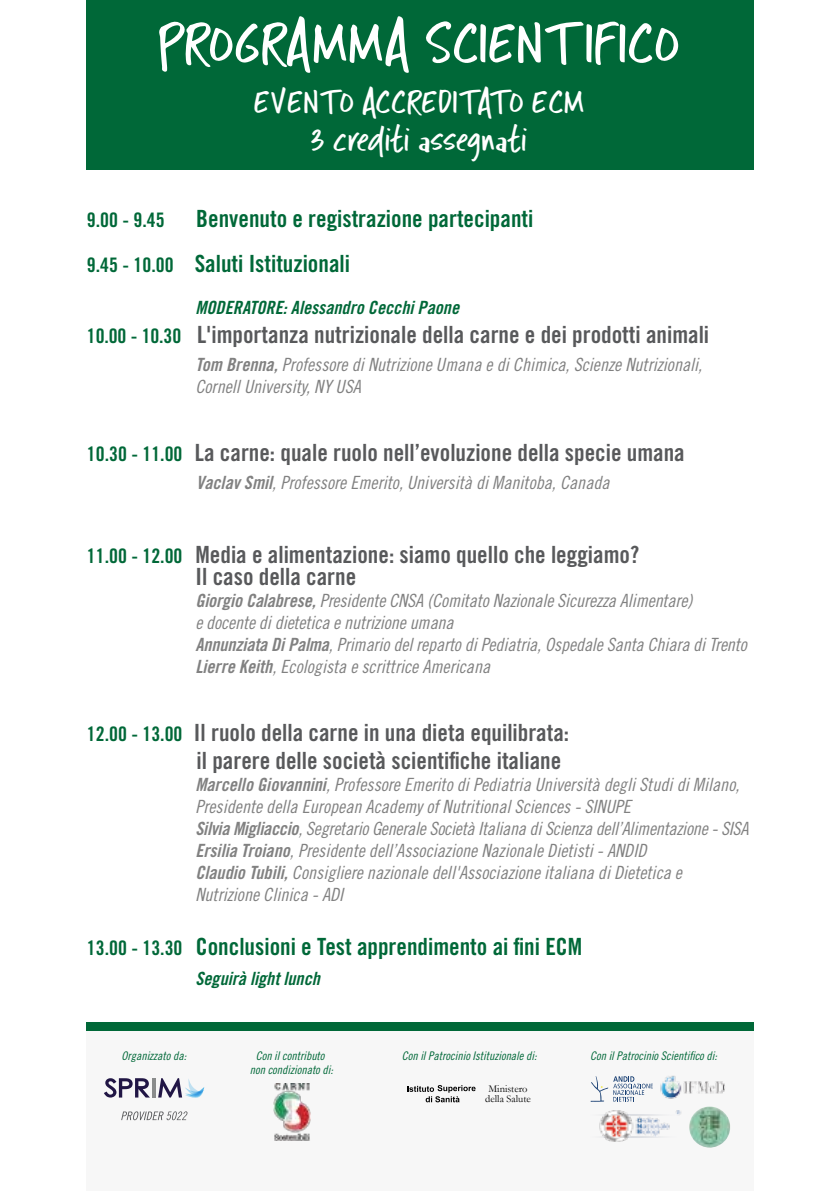
<style>
.page{position:relative;width:840px;height:1191px;background:#fff}
.page>*{position:absolute;margin:0;border:0;box-sizing:border-box;transform-origin:0 0}
.t1{font:56px "Intruding Cat";letter-spacing:-.01em;color:#fff}
.t2{font:32px/38.4px "Intruding Cat";letter-spacing:-.02em;color:#fff;text-align:center}
.t3{font:23.6px/21.8px "Trade Gothic LT Std Bd Cn 20";color:#58595b}
.t4{font:23.6px/45.6px "Trade Gothic LT Std Bd Cn 20";color:#006838}
.t5{font:20px "Trade Gothic LT Std Bd Cn 20";color:#006838}
.t6{font:18.2px/22px "Trade Gothic LT Std Cn 18 Obl";color:#818181}
.t7{font:18.2px "Trade Gothic LT Std Bd Cn 20 Obl";color:#006838}
.t8{font:12px "Trade Gothic LT Std Cn 18 Obl";color:#006838}
.t9{font:10.4px/10.4px "Garamond";color:#010101;text-align:center}
.s1{font-family:"Cavorting"}
.s2{font-size:20px}
.s3{font-size:20px;color:#006838}
.s4{font-family:"Trade Gothic LT Std Bd Cn 20 Obl"}
</style>
<div class="page">
<div style="left:86px;top:0;width:667px;height:170px;background:#006838"></div>
<div style="left:87px;top:1030px;width:666px;height:161px;background:#f7f7f7"></div>
<div style="left:86px;top:1021px;width:667px;height:9px;background:#006838"></div>
<img style="left:273px;top:1083px;width:37px;height:57px">
<svg style="left:591px;top:1076px;width:61px;height:25px"></svg>
<svg style="left:407px;top:1085px;width:68px;height:17px"></svg>
<img style="left:688px;top:1106px;width:41px;height:41px;border-radius:21px">
<img style="left:599px;top:1110px;width:83px;height:31px">
<img style="left:660px;top:1075px;width:65px;height:24px">
<svg style="left:104px;top:1078px;width:46px;height:19px"></svg>
<hr style="left:152px;top:1078px;width:4px;height:19px;background:#8a8c8c">
<svg style="left:158px;top:1078px;width:46px;height:19px"></svg>
<svg style="left:121px;top:1111px;width:67px;height:9px"></svg>
<h1 class="t1" style="left:159px;top:10px;width:524px">PROGRAMMA SCIENTIFICO</h1>
<h2 class="t2" style="left:254px;top:84px;width:332px">EVENTO ACCREDITATO ECM<br>3 crediti <span class="s1">a</span>ssegn<span class="s1">a</span>ti</h2>
<p class="t4" style="left:87px;top:195px;width:448px;text-indent:109px">Benvenuto e registrazione partecipanti<br><span class="s2">9.45 - 10.00</span> Saluti Istituzionali</p>
<p class="t7" style="left:195px;top:297px;width:265px">MODERATORE: Alessandro Cecchi Paone</p>
<p class="t3" style="left:87px;top:323px;width:623px"><span class="s3">10.00 - 10.30</span> L'importanza nutrizionale della carne e dei prodotti animali</p>
<p class="t6" style="left:195px;top:354px;width:508px"><span class="s4">Tom Brenna,</span> Professore di Nutrizione Umana e di Chimica, Scienze Nutrizionali,<br>Cornell University, NY USA</p>
<p class="t5" style="left:87px;top:207px;width:79px">9.00 - 9.45</p>
<p class="t3" style="left:87px;top:441px;width:599px"><span class="s3">10.30 - 11.00</span> La carne: quale ruolo nell’evoluzione della specie umana</p>
<p class="t6" style="left:196px;top:472px;width:414px"><span class="s4">Vaclav Smil</span>, Professore Emerito, Università di Manitoba, Canada</p>
<p class="t3" style="left:195px;top:544px;width:445px;text-indent:-109px"><span class="s3">11.00 - 12.00</span> Media e alimentazione: siamo quello che leggiamo?<br>Il caso della carne</p>
<p class="t6" style="left:195px;top:590px;width:552px"><span class="s4">Giorgio Calabrese,</span> Presidente CNSA (Comitato Nazionale Sicurezza Alimentare)<br>e docente di dietetica e nutrizione umana<br><span class="s4">Annunziata Di Palma</span>, Primario del reparto di Pediatria, Ospedale Santa Chiara di Trento <span class="s4">Lierre Keith</span>, Ecologista e scrittrice Americana</p>
<p class="t3" style="left:196px;top:718px;width:374px;line-height:28.4px;text-indent:-110px"><span class="s3">12.00 - 13.00</span> Il ruolo della carne in una dieta equilibrata: il parere delle società scientifiche italiane</p>
<p class="t6" style="left:195px;top:774px;width:554px"><span class="s4">Marcello Giovannini</span>, Professore Emerito di Pediatria Università degli Studi di Milano, Presidente della European Academy of Nutritional Sciences - SINUPE<br><span class="s4">Silvia Migliaccio</span>, Segretario Generale Società Italiana di Scienza dell’Alimentazione - SISA <span class="s4">Ersilia Troiano</span>, Presidente dell’Associazione Nazionale Dietisti - ANDID<br><span class="s4">Claudio Tubili,</span> Consigliere nazionale dell'Associazione italiana di Dietetica e Nutrizione Clinica - ADI</p>
<p class="t4" style="left:87px;top:923px;width:496px"><span class="s2">13.00 - 13.30</span> Conclusioni e Test apprendimento ai fini ECM</p>
<p class="t7" style="left:195px;top:967px;width:126px">Seguirà light lunch</p>
<p class="t8" style="left:121px;top:1049px;width:66px">Organizzato da:</p>
<p class="t8" style="left:255px;top:1049px;width:70px">Con il contributo</p>
<p class="t8" style="left:401px;top:1049px;width:136px">Con il Patrocinio Istituzionale di:</p>
<p class="t8" style="left:589px;top:1049px;width:128px">Con il Patrocinio Scientifico di:</p>
<p class="t8" style="left:250px;top:1062px;width:85px">non condizionato di:</p>
<p class="t9" style="left:485px;top:1083px;width:47px">Ministero della Salute</p>
</div>
